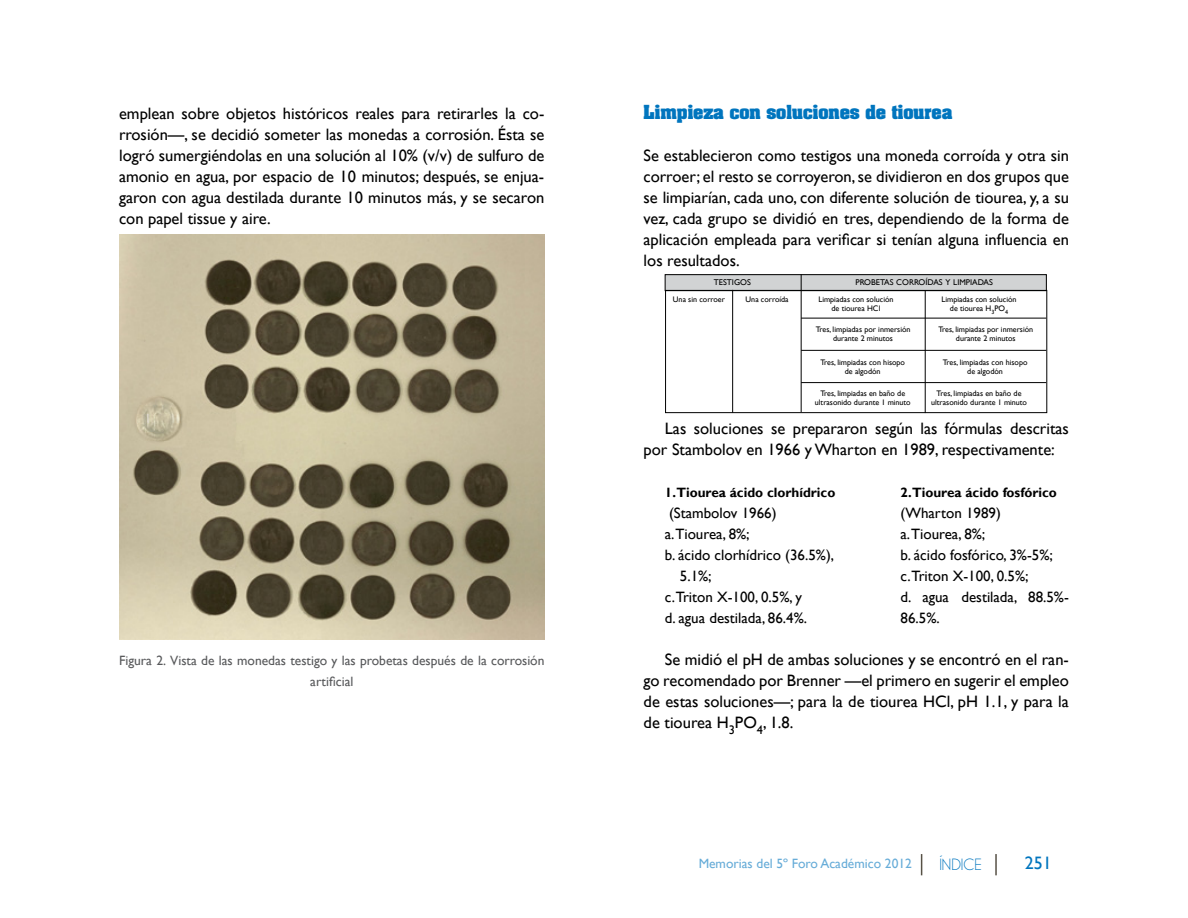
<style>
.page{position:relative;width:1188px;height:918px;background:#fff}
.page>*{position:absolute;margin:0;border:0;box-sizing:border-box;transform-origin:0 0}
.t1{font:18px "Gill Sans";color:#0075be}
.t2{font:16.5px/21px "Gill Sans";color:#000;text-align:justify}
.t3{font:700 16.5px "Aachen";color:#0075be}
.t4{font:16.5px "Champagne&Limousines";color:#0075be}
.t5{font:15px/21px "Gill Sans";color:#000}
.t6{font:13.5px/21px "Gill Sans";color:#58595b;text-align:center}
.t7{font:700 13.5px "Gill Sans";color:#000}
.t8{font:13.5px "Gill Sans";color:#0075be}
.t9{font:8.4px "Gill Sans MT SC850";color:#000}
.t10{font:8.1px/8.9px "Gill Sans";color:#000;text-align:center}
</style>
<div class="page">
<hr style="left:995px;top:854px;width:2px;height:21px;background:#575146">
<svg style="left:921px;top:854px;width:1px;height:21px"></svg>
<img style="left:119px;top:234px;width:425px;height:406px">
<div style="left:665px;top:275px;width:381px;height:16px;background:#d1d3d4"></div>
<div style="left:665px;top:274px;width:382px;height:17px;border:1px solid #000"></div>
<div style="left:665px;top:290px;width:382px;height:123px;border:1px solid #000"></div>
<hr style="left:732px;top:290px;width:1px;height:123px;background:#000">
<hr style="left:801px;top:274px;width:1px;height:138px;background:#000">
<hr style="left:925px;top:290px;width:1px;height:123px;background:#000">
<hr style="left:801px;top:318px;width:245px;height:1px;background:#000">
<hr style="left:801px;top:350px;width:245px;height:1px;background:#000">
<hr style="left:801px;top:382px;width:245px;height:1px;background:#000">
<p class="t2" style="left:119px;top:103px;width:427px">emplean sobre objetos históricos reales para retirarles la co&shy;rrosión—, se decidió someter las monedas a corrosión. Ésta se logró sumergiéndolas en una solución al 10% (v/v) de sulfuro de amonio en agua, por espacio de 10 minutos; después, se enjua&shy;garon con agua destilada durante 10 minutos más, y se secaron con papel tissue y aire.</p>
<p class="t6" style="left:119px;top:650px;width:427px">Figura 2. Vista de las monedas testigo y las probetas después de la corrosión artificial</p>
<p class="t3" style="left:644px;top:100px;width:310px">Limpieza con soluciones de tiourea</p>
<p class="t2" style="left:644px;top:145px;width:427px">Se establecieron como testigos una moneda corroída y otra sin corroer; el resto se corroyeron, se dividieron en dos grupos que se limpiarían, cada uno, con diferente solución de tiourea, y, a su vez, cada grupo se dividió en tres, dependiendo de la forma de aplicación empleada para verificar si tenían alguna influencia en los resultados.</p>
<p class="t9" style="left:714px;top:277px;width:39px">TESTIGOS</p>
<p class="t9" style="left:855px;top:277px;width:139px">PROBETAS CORROÍDAS Y LIMPIADAS</p>
<p class="t10" style="left:673px;top:295px;width:53px">Una sin corroer</p>
<p class="t10" style="left:746px;top:295px;width:45px">Una corroída</p>
<p class="t10" style="left:818px;top:295px;width:77px">Limpiadas con solución de tiourea HCl</p>
<p class="t10" style="left:941px;top:295px;width:77px">Limpiadas con solución de tiourea H<sub>3</sub>PO<sub>4</sub></p>
<p class="t10" style="left:816px;top:325px;width:96px">Tres, limpiadas por inmersión durante 2 minutos</p>
<p class="t10" style="left:938px;top:325px;width:96px">Tres, limpiadas por inmersión durante 2 minutos</p>
<p class="t10" style="left:820px;top:358px;width:86px">Tres, limpiadas con hisopo de algodón</p>
<p class="t10" style="left:943px;top:358px;width:86px">Tres, limpiadas con hisopo de algodón</p>
<p class="t10" style="left:815px;top:389px;width:97px">Tres, limpiadas en baño de ultrasonido durante 1 minuto</p>
<p class="t10" style="left:931px;top:389px;width:97px">Tres, limpiadas en baño de ultrasonido durante 1 minuto</p>
<p class="t2" style="left:644px;top:418px;width:427px;text-indent:21px">Las soluciones se prepararon según las fórmulas descritas por Stambolov en 1966 y Wharton en 1989, respectivamente:</p>
<p class="t7" style="left:665px;top:484px;width:172px">1.Tiourea ácido clorhídrico</p>
<p class="t5" style="left:669px;top:503px;width:109px">(Stambolov 1966)</p>
<p class="t5" style="left:665px;top:524px;width:86px">a.Tiourea, 8%;</p>
<p class="t5" style="left:665px;top:545px;width:171px">b. ácido clorhídrico (36.5%),</p>
<p class="t5" style="left:680px;top:566px;width:33px">5.1%;</p>
<p class="t5" style="left:665px;top:587px;width:139px">c.Triton X-100, 0.5%, y</p>
<p class="t5" style="left:665px;top:608px;width:144px">d. agua destilada, 86.4%.</p>
<p class="t7" style="left:901px;top:484px;width:158px">2.Tiourea ácido fosfórico</p>
<p class="t5" style="left:901px;top:503px;width:170px">(Wharton 1989)<br>a.Tiourea, 8%;<br>b. ácido fosfórico, 3%-5%; c.Triton X-100, 0.5%;<br>d. agua destilada, 88.5%-<br>86.5%.</p>
<p class="t2" style="left:644px;top:649px;width:427px;text-indent:21px">Se midió el pH de ambas soluciones y se encontró en el ran&shy;go recomendado por Brenner —el primero en sugerir el empleo de estas soluciones—; para la de tiourea HCl, pH 1.1, y para la de tiourea H<sub>3</sub>PO<sub>4</sub>, 1.8.</p>
<p class="t8" style="left:699px;top:856px;width:215px">Memorias del 5º Foro Académico 2012</p>
<p class="t4" style="left:939px;top:855px;width:44px">ÍNDICE</p>
<p class="t1" style="left:1025px;top:853px;width:28px">251</p>
</div>
